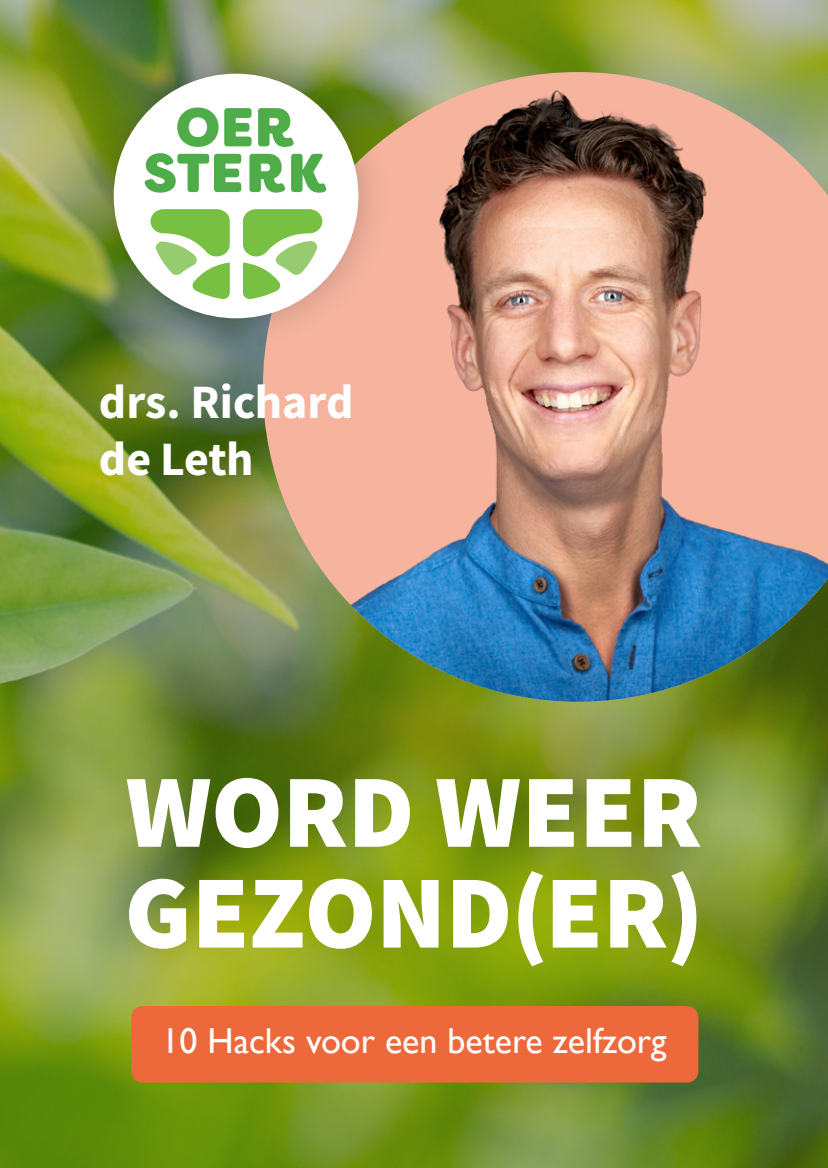
<style>
.page{position:relative;width:828px;height:1168px;background:#fff}
.page>*{position:absolute;margin:0;border:0;box-sizing:border-box;transform-origin:0 0}
.t1{font:900 104px/100.8px "Source Sans Pro";letter-spacing:-.005em;color:#fff}
.t2{font:48px "Source Sans Variable";letter-spacing:-.005em;color:#fff}
.t3{font:36px "Gill Sans";color:#fff}
</style>
<div class="page">
<img style="left:0;top:0;width:828px;height:1168px">
<img style="left:263px;top:72px;width:565px;height:630px">
<div style="left:79px;top:39px;width:314px;height:314px;background:#231f20;opacity:.25"></div>
<div style="left:114px;top:74px;width:244px;height:244px;background:#fff;border-radius:50%"></div>
<svg style="left:177px;top:107px;width:74px;height:40px"></svg>
<svg style="left:258px;top:108px;width:36px;height:39px"></svg>
<svg style="left:144px;top:153px;width:97px;height:40px"></svg>
<svg style="left:249px;top:154px;width:36px;height:39px"></svg>
<svg style="left:291px;top:154px;width:36px;height:39px"></svg>
<svg style="left:150px;top:209px;width:80px;height:90px"></svg>
<svg style="left:243px;top:209px;width:79px;height:90px"></svg>
<div style="left:131px;top:1006px;width:567px;height:76px;background:#ed693c;border-radius:11px"></div>
<p class="t2" style="left:99px;top:373px;width:256px">drs. Richard</p>
<p class="t2" style="left:99px;top:430px;width:156px">de Leth</p>
<h1 class="t1" style="left:124px;top:760px;width:580px">WORD WEER<br>GEZOND(ER)</h1>
<p class="t3" style="left:161px;top:1019px;width:506px">10 Hacks voor een betere zelfzorg</p>
</div>
